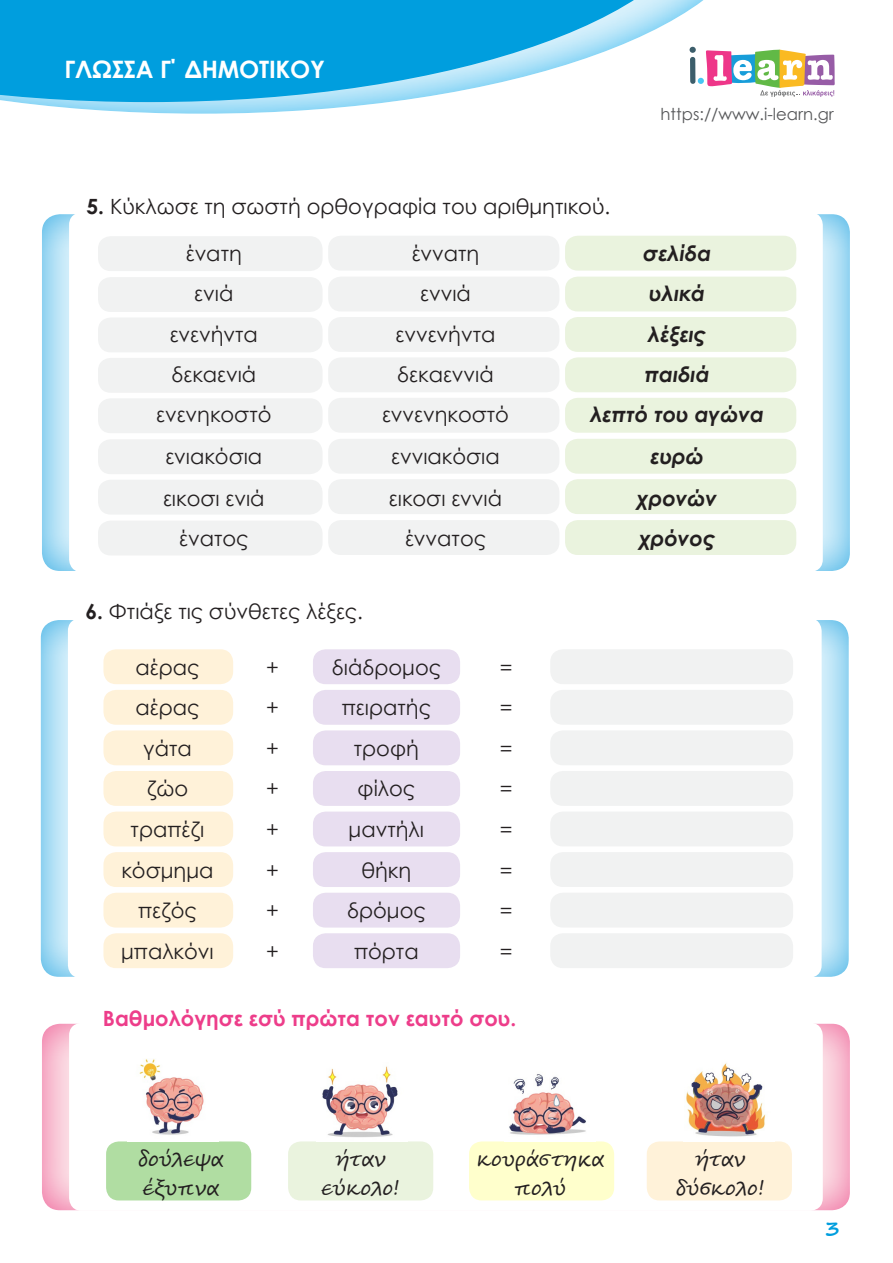
<style>
.page{position:relative;width:893px;height:1263px;background:#fff}
.page>*{position:absolute;margin:0;border:0;box-sizing:border-box;transform-origin:0 0}
.t1{font:700 24px "Century Gothic";letter-spacing:-.01em;color:#fff}
.t2{font:21px "Century Gothic";color:#231f20}
.t3{font:italic 700 21px "Century Gothic";color:#231f20}
.t4{font:21px/28.5px "Segoe Script";color:#231f20;text-align:center}
.t5{font:700 21px "Century Gothic";color:#ed3d8a}
.t6{font:700 21px "Segoe Script";color:#009ede}
.t7{font:16.5px "Century Gothic";color:#57585a}
.s1{font-weight:700}
</style>
<div class="page">
<div style="left:42px;top:1022px;width:808px;height:189px;background:#ed3d8a;opacity:.75"></div>
<div style="left:69px;top:1023px;width:754px;height:188px;background:#fff;border-radius:13px"></div>
<div style="left:42px;top:212px;width:808px;height:360px;background:#009ede;opacity:.75"></div>
<div style="left:69px;top:212px;width:754px;height:360px;background:#fff;border-radius:13px"></div>
<div style="left:40px;top:618px;width:809px;height:360px;background:#009ede;opacity:.75"></div>
<div style="left:68px;top:618px;width:754px;height:360px;background:#fff;border-radius:13px"></div>
<svg style="left:759px;top:49px;width:76px;height:48px"></svg>
<div style="left:0;top:0;width:759px;height:116px;background:#00aeef;opacity:.75"></div>
<svg style="left:0;top:0;width:706px;height:102px"></svg>
<div style="left:106px;top:1141px;width:145px;height:59px;background:#b0dda2;border-radius:13px"></div>
<div style="left:288px;top:1141px;width:145px;height:59px;background:#eaf3de;border-radius:13px"></div>
<div style="left:469px;top:1141px;width:145px;height:59px;background:#ffc;border-radius:13px"></div>
<div style="left:647px;top:1141px;width:145px;height:59px;background:#fff2d9;border-radius:13px"></div>
<img style="left:139px;top:1059px;width:65px;height:76px">
<img style="left:322px;top:1066px;width:76px;height:71px">
<img style="left:509px;top:1074px;width:77px;height:61px">
<img style="left:686px;top:1063px;width:80px;height:74px">
<div style="left:98px;top:277px;width:225px;height:35px;background:#f1f2f2;border-radius:13px"></div>
<div style="left:98px;top:236px;width:225px;height:35px;background:#f1f2f2;border-radius:13px"></div>
<div style="left:550px;top:649px;width:243px;height:35px;background:#f1f2f2;border-radius:13px"></div>
<div style="left:550px;top:690px;width:243px;height:35px;background:#f1f2f2;border-radius:13px"></div>
<div style="left:550px;top:730px;width:243px;height:35px;background:#f1f2f2;border-radius:13px"></div>
<div style="left:550px;top:771px;width:243px;height:35px;background:#f1f2f2;border-radius:13px"></div>
<div style="left:550px;top:811px;width:243px;height:35px;background:#f1f2f2;border-radius:13px"></div>
<div style="left:550px;top:852px;width:243px;height:35px;background:#f1f2f2;border-radius:13px"></div>
<div style="left:550px;top:893px;width:243px;height:34px;background:#f1f2f2;border-radius:13px"></div>
<div style="left:550px;top:933px;width:243px;height:35px;background:#f1f2f2;border-radius:13px"></div>
<div style="left:313px;top:649px;width:147px;height:35px;background:#e8def0;border-radius:13px"></div>
<div style="left:313px;top:690px;width:147px;height:35px;background:#e8def0;border-radius:13px"></div>
<div style="left:313px;top:730px;width:147px;height:35px;background:#e8def0;border-radius:13px"></div>
<div style="left:313px;top:771px;width:147px;height:35px;background:#e8def0;border-radius:13px"></div>
<div style="left:313px;top:811px;width:147px;height:35px;background:#e8def0;border-radius:13px"></div>
<div style="left:313px;top:852px;width:147px;height:35px;background:#e8def0;border-radius:13px"></div>
<div style="left:313px;top:893px;width:147px;height:34px;background:#e8def0;border-radius:13px"></div>
<div style="left:313px;top:933px;width:147px;height:35px;background:#e8def0;border-radius:13px"></div>
<div style="left:103px;top:649px;width:130px;height:35px;background:#fff2d9;border-radius:13px"></div>
<div style="left:103px;top:690px;width:130px;height:35px;background:#fff2d9;border-radius:13px"></div>
<div style="left:103px;top:730px;width:130px;height:35px;background:#fff2d9;border-radius:13px"></div>
<div style="left:103px;top:771px;width:130px;height:35px;background:#fff2d9;border-radius:13px"></div>
<div style="left:103px;top:811px;width:130px;height:35px;background:#fff2d9;border-radius:13px"></div>
<div style="left:103px;top:852px;width:130px;height:35px;background:#fff2d9;border-radius:13px"></div>
<div style="left:103px;top:893px;width:130px;height:34px;background:#fff2d9;border-radius:13px"></div>
<div style="left:103px;top:933px;width:130px;height:35px;background:#fff2d9;border-radius:13px"></div>
<div style="left:98px;top:439px;width:225px;height:35px;background:#f1f2f2;border-radius:13px"></div>
<div style="left:98px;top:521px;width:225px;height:34px;background:#f1f2f2;border-radius:13px"></div>
<div style="left:98px;top:317px;width:225px;height:35px;background:#f1f2f2;border-radius:13px"></div>
<div style="left:98px;top:480px;width:225px;height:35px;background:#f1f2f2;border-radius:13px"></div>
<div style="left:98px;top:358px;width:225px;height:35px;background:#f1f2f2;border-radius:13px"></div>
<div style="left:98px;top:398px;width:225px;height:35px;background:#f1f2f2;border-radius:13px"></div>
<div style="left:328px;top:277px;width:231px;height:34px;background:#f1f2f2;border-radius:13px"></div>
<div style="left:328px;top:236px;width:231px;height:35px;background:#f1f2f2;border-radius:13px"></div>
<div style="left:328px;top:439px;width:231px;height:35px;background:#f1f2f2;border-radius:13px"></div>
<div style="left:328px;top:520px;width:231px;height:35px;background:#f1f2f2;border-radius:13px"></div>
<div style="left:328px;top:317px;width:231px;height:35px;background:#f1f2f2;border-radius:13px"></div>
<div style="left:328px;top:479px;width:231px;height:35px;background:#f1f2f2;border-radius:13px"></div>
<div style="left:328px;top:357px;width:231px;height:35px;background:#f1f2f2;border-radius:13px"></div>
<div style="left:328px;top:398px;width:231px;height:35px;background:#f1f2f2;border-radius:13px"></div>
<div style="left:565px;top:277px;width:231px;height:34px;background:#eaf3de;border-radius:13px"></div>
<div style="left:565px;top:236px;width:231px;height:35px;background:#eaf3de;border-radius:13px"></div>
<div style="left:565px;top:439px;width:231px;height:35px;background:#eaf3de;border-radius:13px"></div>
<div style="left:565px;top:520px;width:231px;height:35px;background:#eaf3de;border-radius:13px"></div>
<div style="left:565px;top:317px;width:231px;height:35px;background:#eaf3de;border-radius:13px"></div>
<div style="left:565px;top:479px;width:231px;height:35px;background:#eaf3de;border-radius:13px"></div>
<div style="left:565px;top:357px;width:231px;height:35px;background:#eaf3de;border-radius:13px"></div>
<div style="left:565px;top:398px;width:231px;height:35px;background:#eaf3de;border-radius:13px"></div>
<p class="t1" style="left:65px;top:51px;width:262px">ΓΛΩΣΣΑ Γ΄ ΔΗΜΟΤΙΚΟΥ</p>
<p class="t2" style="left:86px;top:192px;width:525px"><span class="s1">5.</span> Κύκλωσε τη σωστή ορθογραφία του αριθμητικού.</p>
<p class="t7" style="left:660px;top:103px;width:175px">https://www.i-learn.gr</p>
<p class="t2" style="left:186px;top:239px;width:58px">ένατη</p>
<p class="t2" style="left:412px;top:239px;width:69px">έννατη</p>
<p class="t3" style="left:643px;top:237px;width:69px">σελίδα</p>
<p class="t2" style="left:194px;top:279px;width:41px">ενιά</p>
<p class="t2" style="left:420px;top:279px;width:52px">εννιά</p>
<p class="t3" style="left:649px;top:278px;width:57px">υλικά</p>
<p class="t2" style="left:170px;top:319px;width:90px">ενενήντα</p>
<p class="t2" style="left:396px;top:319px;width:101px">εννενήντα</p>
<p class="t3" style="left:648px;top:318px;width:59px">λέξεις</p>
<p class="t2" style="left:171px;top:360px;width:86px">δεκαενιά</p>
<p class="t2" style="left:397px;top:360px;width:98px">δεκαεννιά</p>
<p class="t3" style="left:645px;top:358px;width:66px">παιδιά</p>
<p class="t2" style="left:156px;top:400px;width:117px">ενενηκοστό</p>
<p class="t2" style="left:382px;top:400px;width:129px">εννενηκοστό</p>
<p class="t3" style="left:590px;top:398px;width:175px">λεπτό του αγώνα</p>
<p class="t2" style="left:165px;top:442px;width:98px">ενιακόσια</p>
<p class="t2" style="left:391px;top:442px;width:110px">εννιακόσια</p>
<p class="t3" style="left:650px;top:440px;width:55px">ευρώ</p>
<p class="t2" style="left:163px;top:483px;width:103px">εικοσι ενιά</p>
<p class="t2" style="left:389px;top:483px;width:115px">εικοσι εννιά</p>
<p class="t3" style="left:637px;top:482px;width:82px">χρονών</p>
<p class="t2" style="left:179px;top:524px;width:71px">ένατος</p>
<p class="t2" style="left:405px;top:524px;width:82px">έννατος</p>
<p class="t3" style="left:639px;top:522px;width:78px">χρόνος</p>
<p class="t2" style="left:85px;top:596px;width:279px"><span class="s1">6.</span> Φτιάξε τις σύνθετες λέξες.</p>
<p class="t2" style="left:136px;top:652px;width:65px">αέρας</p>
<p class="t2" style="left:266px;top:652px;width:14px">+</p>
<p class="t2" style="left:332px;top:652px;width:111px">διάδρομος</p>
<p class="t2" style="left:500px;top:652px;width:14px">=</p>
<p class="t2" style="left:136px;top:693px;width:65px">αέρας</p>
<p class="t2" style="left:266px;top:693px;width:14px">+</p>
<p class="t2" style="left:342px;top:693px;width:90px">πειρατής</p>
<p class="t2" style="left:500px;top:693px;width:14px">=</p>
<p class="t2" style="left:143px;top:733px;width:50px">γάτα</p>
<p class="t2" style="left:266px;top:733px;width:14px">+</p>
<p class="t2" style="left:354px;top:733px;width:67px">τροφή</p>
<p class="t2" style="left:500px;top:733px;width:14px">=</p>
<p class="t2" style="left:147px;top:774px;width:43px">ζώο</p>
<p class="t2" style="left:266px;top:774px;width:14px">+</p>
<p class="t2" style="left:358px;top:774px;width:59px">φίλος</p>
<p class="t2" style="left:500px;top:774px;width:14px">=</p>
<p class="t2" style="left:131px;top:815px;width:75px">τραπέζι</p>
<p class="t2" style="left:266px;top:815px;width:14px">+</p>
<p class="t2" style="left:349px;top:815px;width:77px">μαντήλι</p>
<p class="t2" style="left:500px;top:815px;width:14px">=</p>
<p class="t2" style="left:121px;top:855px;width:94px">κόσμημα</p>
<p class="t2" style="left:266px;top:855px;width:14px">+</p>
<p class="t2" style="left:361px;top:855px;width:51px">θήκη</p>
<p class="t2" style="left:500px;top:855px;width:14px">=</p>
<p class="t2" style="left:138px;top:896px;width:60px">πεζός</p>
<p class="t2" style="left:266px;top:896px;width:14px">+</p>
<p class="t2" style="left:347px;top:896px;width:80px">δρόμος</p>
<p class="t2" style="left:500px;top:896px;width:14px">=</p>
<p class="t2" style="left:121px;top:936px;width:94px">μπαλκόνι</p>
<p class="t2" style="left:266px;top:936px;width:14px">+</p>
<p class="t2" style="left:354px;top:936px;width:66px">πόρτα</p>
<p class="t2" style="left:500px;top:936px;width:14px">=</p>
<p class="t5" style="left:103px;top:1003px;width:415px">Βαθμολόγησε εσύ πρώτα τον εαυτό σου.</p>
<p class="t4" style="left:138px;top:1145px;width:87px;text-align:left">δούλεψα έξυπνα</p>
<p class="t4" style="left:321px;top:1145px;width:80px">ήταν εύκολο!</p>
<p class="t4" style="left:477px;top:1145px;width:129px">κουράστηκα πολύ</p>
<p class="t4" style="left:676px;top:1145px;width:90px">ήταν δύσκολο!</p>
<p class="t6" style="left:825px;top:1212px;width:17px">3</p>
</div>
